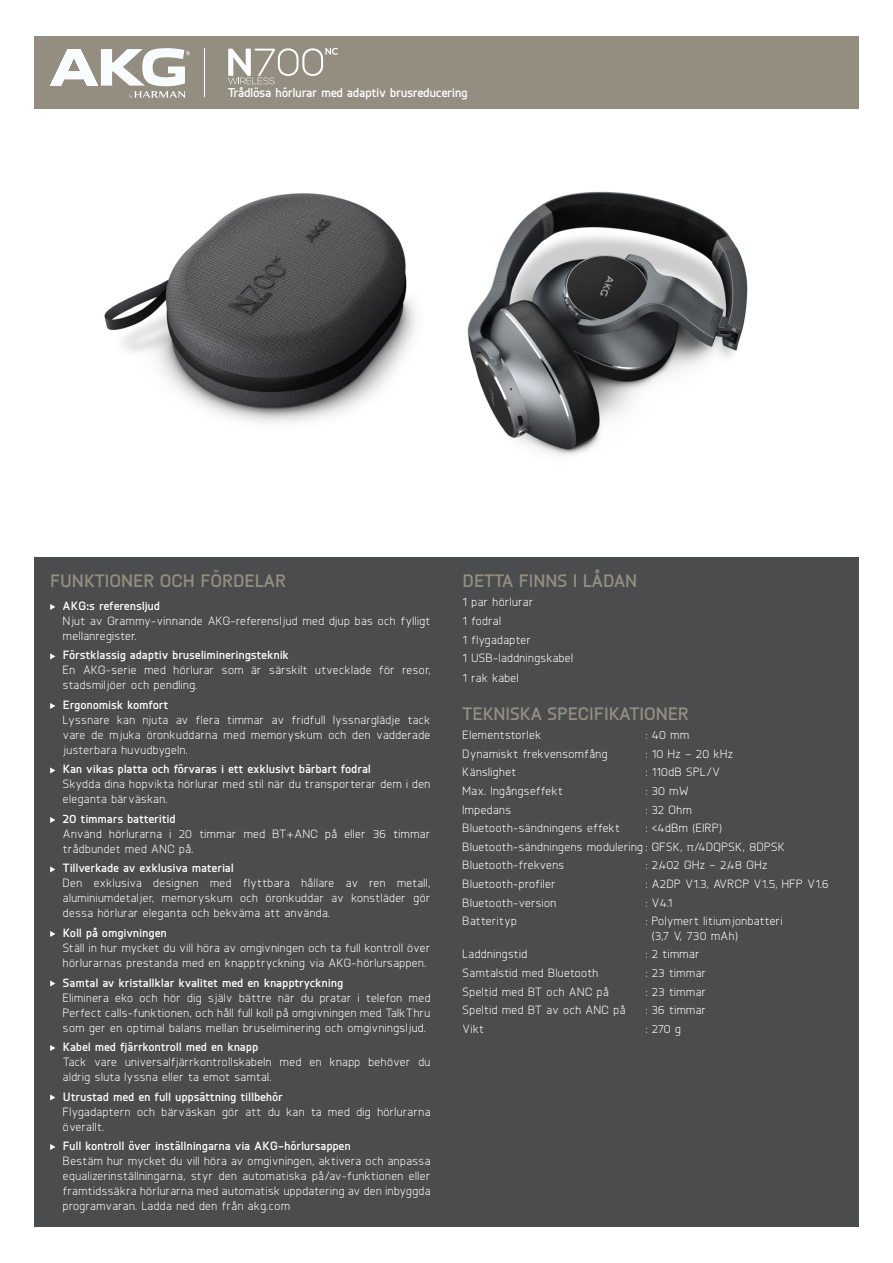
<style>
.page{position:relative;width:893px;height:1263px;background:#fff}
.page>*{position:absolute;margin:0;border:0;box-sizing:border-box;transform-origin:0 0}
.t1{font:700 18px "Knul";color:#938e80}
.t2{font:700 12.75px "Knul";letter-spacing:.02em;color:#fff}
.t3{font:12px/15px "Knul";letter-spacing:.04em;color:#fff}
.t4{font:700 12px "Knul";letter-spacing:.04em;color:#fff}
.s1{font-family:"Helvetica Neue LT Pro";font-weight:300;font-stretch:condensed}
</style>
<div class="page">
<img style="left:104px;top:191px;width:644px;height:264px">
<div style="left:34px;top:36px;width:825px;height:72px;background:#938e80"></div>
<hr style="left:204px;top:48px;width:1px;height:49px;background:#fff">
<svg style="left:50px;top:48px;width:140px;height:51px"></svg>
<div style="left:34px;top:558px;width:825px;height:669px;background:#4b4c4d"></div>
<svg style="left:50px;top:604px;width:5px;height:6px"></svg>
<svg style="left:50px;top:653px;width:5px;height:6px"></svg>
<svg style="left:50px;top:703px;width:5px;height:6px"></svg>
<svg style="left:50px;top:767px;width:5px;height:6px"></svg>
<svg style="left:50px;top:817px;width:5px;height:6px"></svg>
<svg style="left:50px;top:866px;width:5px;height:6px"></svg>
<svg style="left:50px;top:931px;width:5px;height:6px"></svg>
<svg style="left:50px;top:980px;width:5px;height:6px"></svg>
<svg style="left:50px;top:1045px;width:5px;height:6px"></svg>
<svg style="left:50px;top:1094px;width:5px;height:6px"></svg>
<svg style="left:50px;top:1144px;width:5px;height:6px"></svg>
<svg style="left:228px;top:47px;width:110px;height:37px"></svg>
<p class="t2" style="left:228px;top:83px;width:241px">Trådlösa hörlurar med adaptiv brusreducering</p>
<p class="t1" style="left:50px;top:568px;width:237px">FUNKTIONER OCH FÖRDELAR</p>
<p class="t4" style="left:63px;top:597px;width:98px">AKG:s referensljud</p>
<p class="t3" style="left:63px;top:613px;width:369px">Njut av Grammy-vinnande AKG-referensljud med djup bas och fylligt mellanregister.</p>
<p class="t4" style="left:63px;top:646px;width:227px">Förstklassig adaptiv bruselimineringsteknik</p>
<p class="t3" style="left:63px;top:663px;width:369px">En AKG-serie med hörlurar som är särskilt utvecklade för resor, stadsmiljöer och pendling.</p>
<p class="t4" style="left:63px;top:696px;width:107px">Ergonomisk komfort</p>
<p class="t3" style="left:63px;top:712px;width:369px;text-align:justify">Lyssnare kan njuta av flera timmar av fridfull lyssnarglädje tack vare de mjuka öronkuddarna med memoryskum och den vadderade justerbara huvudbygeln.</p>
<p class="t4" style="left:63px;top:760px;width:309px">Kan vikas platta och förvaras i ett exklusivt bärbart fodral</p>
<p class="t3" style="left:63px;top:777px;width:369px">Skydda dina hopvikta hörlurar med stil när du transporterar dem i den eleganta bärväskan.</p>
<p class="t4" style="left:63px;top:810px;width:114px">20 timmars batteritid</p>
<p class="t3" style="left:63px;top:826px;width:369px">Använd hörlurarna i 20 timmar med BT+ANC på eller 36 timmar trådbundet med ANC på.</p>
<p class="t4" style="left:63px;top:859px;width:172px">Tillverkade av exklusiva material</p>
<p class="t3" style="left:63px;top:876px;width:369px;text-align:justify">Den exklusiva designen med flyttbara hållare av ren metall, aluminiumdetaljer, memoryskum och öronkuddar av konstläder gör dessa hörlurar eleganta och bekväma att använda.</p>
<p class="t4" style="left:63px;top:924px;width:105px">Koll på omgivningen</p>
<p class="t3" style="left:63px;top:940px;width:369px">Ställ in hur mycket du vill höra av omgivningen och ta full kontroll över hörlurarnas prestanda med en knapptryckning via AKG-hörlursappen.</p>
<p class="t4" style="left:63px;top:973px;width:282px">Samtal av kristallklar kvalitet med en knapptryckning</p>
<p class="t3" style="left:63px;top:990px;width:369px;text-align:justify">Eliminera eko och hör dig själv bättre när du pratar i telefon med Perfect calls-funktionen, och håll full koll på omgivningen med TalkThru som ger en optimal balans mellan bruseliminering och omgivningsljud.</p>
<p class="t4" style="left:63px;top:1038px;width:197px">Kabel med fjärrkontroll med en knapp</p>
<p class="t3" style="left:63px;top:1054px;width:369px">Tack vare universalfjärrkontrollskabeln med en knapp behöver du aldrig sluta lyssna eller ta emot samtal.</p>
<p class="t4" style="left:63px;top:1087px;width:221px">Utrustad med en full uppsättning tillbehör</p>
<p class="t3" style="left:63px;top:1104px;width:369px">Flygadaptern och bärväskan gör att du kan ta med dig hörlurarna överallt.</p>
<p class="t4" style="left:63px;top:1137px;width:289px">Full kontroll över inställningarna via AKG-hörlursappen</p>
<p class="t3" style="left:63px;top:1153px;width:369px;text-align:justify">Bestäm hur mycket du vill höra av omgivningen, aktivera och anpassa equalizerinställningarna, styr den automatiska på/av-funktionen eller framtidssäkra hörlurarna med automatisk uppdatering av den inbyggda programvaran. Ladda ned den från akg.com</p>
<p class="t1" style="left:463px;top:568px;width:176px">DETTA FINNS I LÅDAN</p>
<p class="t3" style="left:463px;top:595px;width:72px">1 par hörlurar</p>
<p class="t3" style="left:463px;top:613px;width:40px">1 fodral</p>
<p class="t3" style="left:463px;top:632px;width:70px">1 flygadapter</p>
<p class="t3" style="left:463px;top:651px;width:112px">1 USB-laddningskabel</p>
<p class="t3" style="left:463px;top:671px;width:58px">1 rak kabel</p>
<p class="t1" style="left:463px;top:701px;width:228px">TEKNISKA SPECIFIKATIONER</p>
<p class="t3" style="left:463px;top:727px;width:80px">Elementstorlek</p>
<p class="t3" style="left:646px;top:727px;width:45px">: 40 mm</p>
<p class="t3" style="left:463px;top:746px;width:146px">Dynamiskt frekvensomfång</p>
<p class="t3" style="left:646px;top:746px;width:89px">: 10 Hz – 20 kHz</p>
<p class="t3" style="left:463px;top:764px;width:55px">Känslighet</p>
<p class="t3" style="left:646px;top:764px;width:76px">: 110dB SPL/V</p>
<p class="t3" style="left:463px;top:783px;width:102px">Max. Ingångseffekt</p>
<p class="t3" style="left:646px;top:783px;width:44px">: 30 mW</p>
<p class="t3" style="left:463px;top:802px;width:50px">Impedans</p>
<p class="t3" style="left:646px;top:802px;width:48px">: 32 Ohm</p>
<p class="t3" style="left:463px;top:820px;width:159px">Bluetooth-sändningens effekt</p>
<p class="t3" style="left:646px;top:820px;width:78px">: &lt;4dBm (EIRP)</p>
<p class="t3" style="left:463px;top:839px;width:324px">Bluetooth-sändningens modulering : GFSK, <span class="s1">π</span>/4DQPSK, 8DPSK</p>
<p class="t3" style="left:463px;top:858px;width:103px">Bluetooth-frekvens</p>
<p class="t3" style="left:646px;top:858px;width:123px">: 2,402 GHz – 2,48 GHz</p>
<p class="t3" style="left:463px;top:876px;width:95px">Bluetooth-profiler</p>
<p class="t3" style="left:646px;top:876px;width:185px">: A2DP V1.3, AVRCP V1.5, HFP V1.6</p>
<p class="t3" style="left:463px;top:895px;width:95px">Bluetooth-version</p>
<p class="t3" style="left:646px;top:895px;width:28px">: V4.1</p>
<p class="t3" style="left:463px;top:914px;width:56px">Batterityp</p>
<p class="t3" style="left:652px;top:914px;width:132px;line-height:14.4px;text-indent:-6px">: Polymert litiumjonbatteri (3,7 V, 730 mAh)</p>
<p class="t3" style="left:463px;top:947px;width:66px">Laddningstid</p>
<p class="t3" style="left:646px;top:947px;width:55px">: 2 timmar</p>
<p class="t3" style="left:463px;top:965px;width:137px">Samtalstid med Bluetooth</p>
<p class="t3" style="left:646px;top:965px;width:62px">: 23 timmar</p>
<p class="t3" style="left:463px;top:984px;width:148px">Speltid med BT och ANC på</p>
<p class="t3" style="left:646px;top:984px;width:62px">: 23 timmar</p>
<p class="t3" style="left:463px;top:1003px;width:164px">Speltid med BT av och ANC på</p>
<p class="t3" style="left:646px;top:1003px;width:62px">: 36 timmar</p>
<p class="t3" style="left:463px;top:1021px;width:23px">Vikt</p>
<p class="t3" style="left:646px;top:1021px;width:37px">: 270 g</p>
</div>
